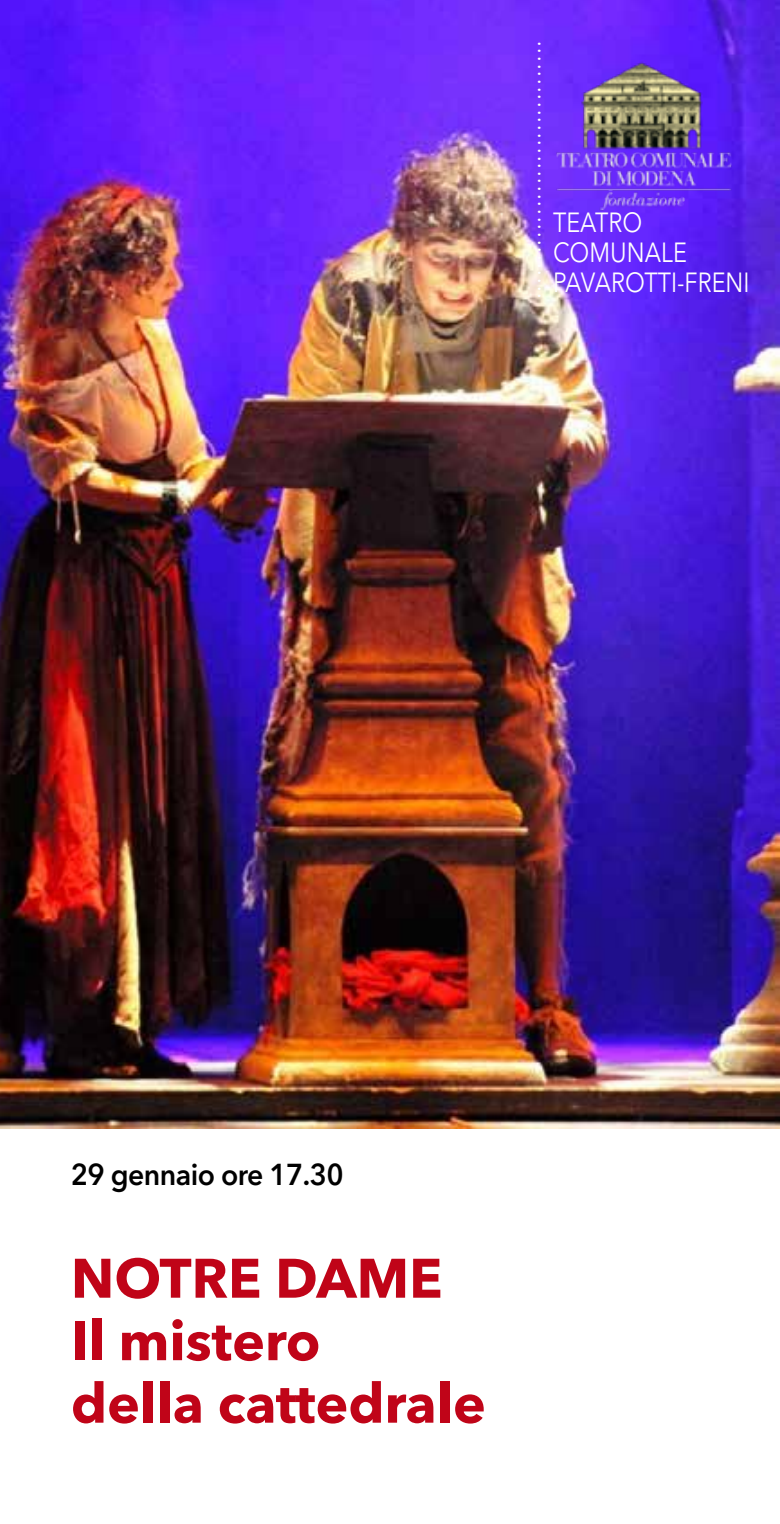
<style>
.page{position:relative;width:780px;height:1524px;background:#fff}
.page>*{position:absolute;margin:0;border:0;box-sizing:border-box;transform-origin:0 0}
.t1{font:700 55px/62.5px "Avenir Next LT Pro";color:#c00418}
.t2{font:600 30px "Avenir Next LT Pro";letter-spacing:-.02em;color:#000;scale:.95 1}
.t3{font:27.5px/30px "Avenir Next LT Pro";color:#fff;scale:.85 1}
.t4{font:25px "Avenir Next LT Pro";color:#fff;scale:.85 1}
</style>
<div class="page">
<img style="left:0;top:0;width:780px;height:1128px">
<img style="left:553px;top:43px;width:181px;height:168px">
<p class="t4" style="left:562px;top:41px;width:305px;rotate:90deg">..................................</p>
<p class="t3" style="left:553px;top:207px;width:232px">TEATRO<br>COMUNALE<br>PAVAROTTI-FRENI</p>
<p class="t2" style="left:71px;top:1156px;width:289px">29 gennaio ore 17.30</p>
<h1 class="t1" style="left:71px;top:1246px;width:416px">NOTRE DAME<br>Il mistero<br>della cattedrale</h1>
</div>
